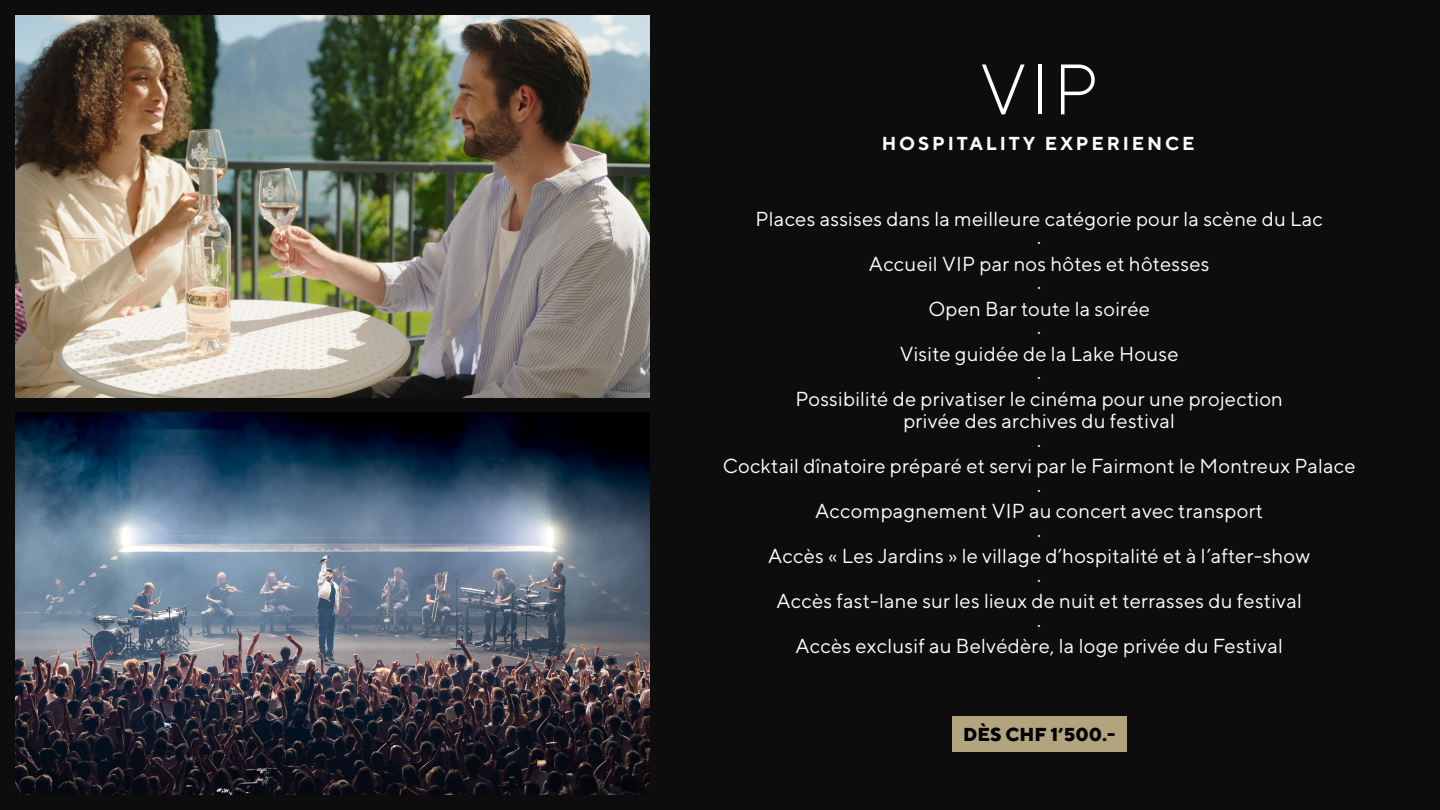
<style>
.page{position:relative;width:1440px;height:810px;background:#0d0d0d}
.page>*{position:absolute;margin:0;border:0;box-sizing:border-box;transform-origin:0 0}
.t1{font:300 71.25px "TT Norms";color:#fff}
.Texte_Package{font:20.25px/22.5px "TT Norms";letter-spacing:.01em;color:#fff;text-align:center}
.t2{font:700 18.75px "TT Norms";letter-spacing:.15em;color:#fff}
.Texte_Package-2{font:800 18.75px "TT Norms";color:#000}
</style>
<div class="page">
<div style="left:952px;top:716px;width:175px;height:36px;background:#b1a47e"></div>
<img style="left:15px;top:412px;width:635px;height:383px">
<img style="left:15px;top:15px;width:635px;height:383px">
<p class="t1" style="left:980px;top:46px;width:120px">VIP</p>
<p class="t2" style="left:882px;top:131px;width:314px">HOSPITALITY EXPERIENCE</p>
<p class="Texte_Package" style="left:756px;top:207px;width:569px">Places assises dans la meilleure catégorie pour la scène du Lac</p>
<p class="Texte_Package" style="left:1037px;top:229px;width:5px">·</p>
<p class="Texte_Package" style="left:869px;top:252px;width:342px">Accueil VIP par nos hôtes et hôtesses</p>
<p class="Texte_Package" style="left:1037px;top:274px;width:5px">·</p>
<p class="Texte_Package" style="left:928px;top:297px;width:223px">Open Bar toute la soirée</p>
<p class="Texte_Package" style="left:1037px;top:319px;width:5px">·</p>
<p class="Texte_Package" style="left:900px;top:342px;width:280px">Visite guidée de la Lake House</p>
<p class="Texte_Package" style="left:1037px;top:364px;width:5px">·</p>
<p class="Texte_Package" style="left:795px;top:387px;width:489px">Possibilité de privatiser le cinéma pour une projection privée des archives du festival</p>
<p class="Texte_Package" style="left:1037px;top:432px;width:5px">·</p>
<p class="Texte_Package" style="left:723px;top:454px;width:635px">Cocktail dînatoire préparé et servi par le Fairmont le Montreux Palace</p>
<p class="Texte_Package" style="left:1037px;top:477px;width:5px">·</p>
<p class="Texte_Package" style="left:815px;top:499px;width:449px">Accompagnement VIP au concert avec transport</p>
<p class="Texte_Package" style="left:1037px;top:522px;width:5px">·</p>
<p class="Texte_Package" style="left:768px;top:544px;width:544px">Accès « Les Jardins » le village d’hospitalité et à l’after-show</p>
<p class="Texte_Package" style="left:1037px;top:567px;width:5px">·</p>
<p class="Texte_Package" style="left:776px;top:589px;width:527px">Accès fast-lane sur les lieux de nuit et terrasses du festival</p>
<p class="Texte_Package" style="left:1037px;top:612px;width:5px">·</p>
<p class="Texte_Package" style="left:795px;top:634px;width:489px">Accès exclusif au Belvédère, la loge privée du Festival</p>
<p class="Texte_Package-2" style="left:963px;top:722px;width:154px">DÈS CHF 1’500.-</p>
</div>
